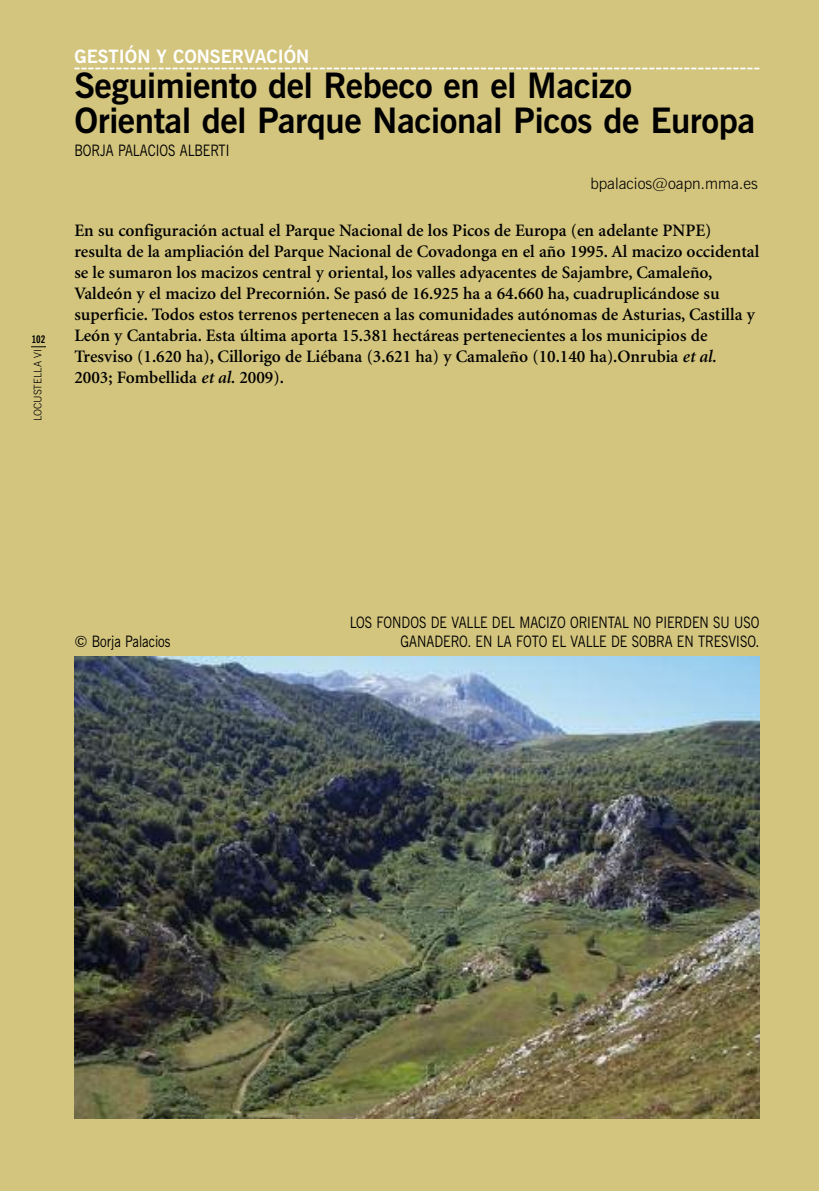
<style>
.page{position:relative;width:819px;height:1191px;background:#d3c57e}
.page>*{position:absolute;margin:0;border:0;box-sizing:border-box;transform-origin:0 0}
.t1{font:700 35px/35px "News Gothic BT";letter-spacing:-.01em;color:#000}
.t2{font:700 18.38px "News Gothic BT";color:#fff}
.t3{font:600 17.5px/21px "Minion";color:#000}
.t4{font:15.75px/19.2px "News Gothic BT";color:#000;text-align:right;scale:.83 1}
.t5{font:300 15.75px "News Gothic BT";color:#000}
.t6{font:15.75px "News Gothic BT";color:#000}
.t7{font:300 10.5px "News Gothic BT";color:#000}
.t8{font:700 condensed 10.5px "News Gothic BT";color:#000}
.s1{font-style:italic}
</style>
<div class="page">
<img style="left:74px;top:656px;width:685px;height:462px">
<svg style="left:31px;top:346px;width:15px;height:1px"></svg>
<svg style="left:74px;top:68px;width:685px;height:1px"></svg>
<p class="t8" style="left:32px;top:335px;width:15px">102</p>
<p class="t7" style="left:34px;top:421px;width:74px;rotate:-90deg">LOCUSTELLA VI</p>
<p class="t2" style="left:74px;top:50px;width:236px">GESTIÓN Y CONSERVACIÓN</p>
<h1 class="t1" style="left:74px;top:71px;width:682px">Seguimiento del Rebeco en el Macizo<br>Oriental del Parque Nacional Picos de Europa</h1>
<p class="t4" style="left:74px;top:142px;width:188px">BORJA PALACIOS ALBERTI</p>
<p class="t5" style="left:590px;top:177px;width:169px">bpalacios@oapn.mma.es</p>
<p class="t3" style="left:74px;top:222px;width:686px">En su configuración actual el Parque Nacional de los Picos de Europa (en adelante PNPE) resulta de la ampliación del Parque Nacional de Covadonga en el año 1995. Al macizo occidental se le sumaron los macizos central y oriental, los valles adyacentes de Sajambre, Camaleño, Valdeón y el macizo del Precornión. Se pasó de 16.925 ha a 64.660 ha, cuadruplicándose su superficie. Todos estos terrenos pertenecen a las comunidades autónomas de Asturias, Castilla y León y Cantabria. Esta última aporta 15.381 hectáreas pertenecientes a los municipios de Tresviso (1.620 ha), Cillorigo de Liébana (3.621 ha) y Camaleño (10.140 ha).Onrubia <span class="s1">et al.<br></span>2003; Fombellida <span class="s1">et al.</span> 2009).</p>
<p class="t6" style="left:74px;top:635px;width:98px">© Borja Palacios</p>
<p class="t4" style="left:350px;top:614px;width:495px">LOS FONDOS DE VALLE DEL MACIZO ORIENTAL NO PIERDEN SU USO<br>GANADERO. EN LA FOTO EL VALLE DE SOBRA EN TRESVISO.</p>
</div>
